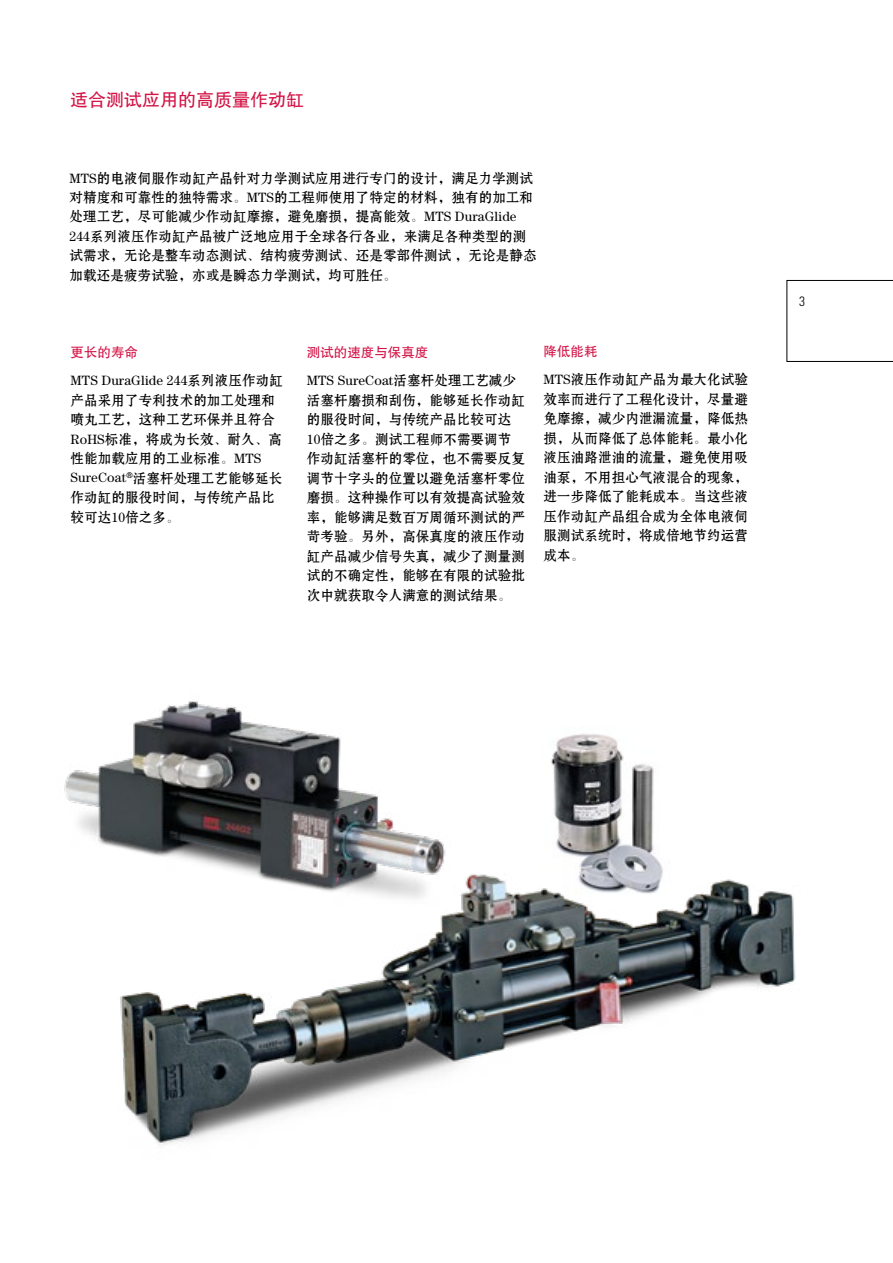
<style>
.page{position:relative;width:893px;height:1263px;background:#fff}
.page>*{position:absolute;margin:0;border:0;box-sizing:border-box;transform-origin:0 0}
.t1{font:18px "FZHTJW GB1 0";color:#d31245}
.t2{font:13.5px/19.5px "FZSHJW GB1 0";letter-spacing:.01em;color:#000}
.t3{font:13.5px "FZHTJW GB1 0";color:#d31245}
.t4{font:300 condensed 13.5px "Univers";color:#000}
</style>
<div class="page">
<svg style="left:787px;top:280px;width:106px;height:82px"></svg>
<img style="left:551px;top:733px;width:108px;height:128px">
<img style="left:64px;top:701px;width:382px;height:160px">
<img style="left:120px;top:861px;width:676px;height:285px">
<h1 class="t1" style="left:70px;top:90px;width:236px">适合测试应用的高质量作动缸</h1>
<p class="t2" style="left:70px;top:169px;width:468px">MTS的电液伺服作动缸产品针对力学测试应用进行专门的设计，满足力学测试对精度和可靠性的独特需求。MTS的工程师使用了特定的材料，独有的加工和处理工艺，尽可能减少作动缸摩擦，避免磨损，提高能效。MTS DuraGlide 244系列液压作动缸产品被广泛地应用于全球各行各业，来满足各种类型的测试需求，无论是整车动态测试、结构疲劳测试、还是零部件测试 ，无论是静态加载还是疲劳试验，亦或是瞬态力学测试，均可胜任。</p>
<p class="t3" style="left:71px;top:344px;width:69px">更长的寿命</p>
<p class="t2" style="left:71px;top:371px;width:214px">MTS DuraGlide 244系列液压作动缸产品采用了专利技术的加工处理和喷丸工艺，这种工艺环保并且符合<br>RoHS标准，将成为长效、耐久、高性能加载应用的工业标准。MTS<br>SureCoat<sup>®</sup>活塞杆处理工艺能够延长作动缸的服役时间，与传统产品比较可达10倍之多。</p>
<p class="t3" style="left:307px;top:344px;width:123px">测试的速度与保真度</p>
<p class="t2" style="left:307px;top:371px;width:220px">MTS SureCoat活塞杆处理工艺减少活塞杆磨损和刮伤，能够延长作动缸的服役时间，与传统产品比较可达<br>10倍之多。测试工程师不需要调节作动缸活塞杆的零位，也不需要反复调节十字头的位置以避免活塞杆零位磨损。这种操作可以有效提高试验效率，能够满足数百万周循环测试的严苛考验。另外，高保真度的液压作动缸产品减少信号失真，减少了测量测试的不确定性，能够在有限的试验批次中就获取令人满意的测试结果。</p>
<p class="t3" style="left:544px;top:343px;width:55px">降低能耗</p>
<p class="t2" style="left:544px;top:370px;width:206px;text-align:justify">MTS液压作动缸产品为最大化试验效率而进行了工程化设计，尽量避免摩擦，减少内泄漏流量，降低热损，从而降低了总体能耗。最小化液压油路泄油的流量，避免使用吸油泵，不用担心气液混合的现象，进一步降低了能耗成本。当这些液压作动缸产品组合成为全体电液伺服测试系统时，将成倍地节约运营成本。</p>
<p class="t4" style="left:799px;top:293px;width:7px">3</p>
</div>
